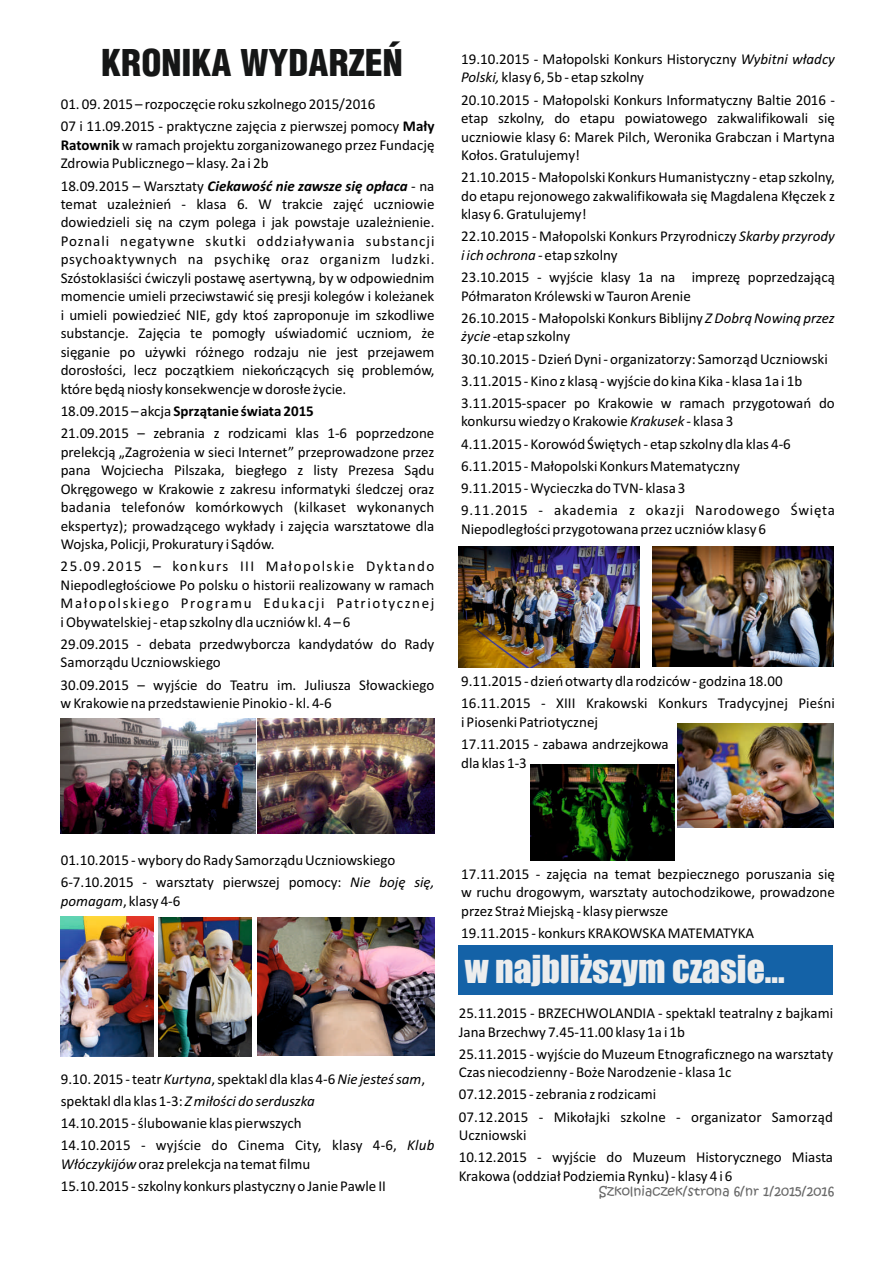
<style>
.page{position:relative;width:893px;height:1263px;background:#fff}
.page>*{position:absolute;margin:0;border:0;box-sizing:border-box;transform-origin:0 0}
.t1{font:900 36px "Switzerland Cond";color:#151616}
.t2{font:35.7px "Impact";color:#eceded}
.t3{font:15px/18.5px "Calibri";color:#000}
.t4{font:13.05px "Kristen ITC";color:#686868}
.s1{font-weight:700}
.s2{font-weight:700;font-style:italic}
.s3{font-style:italic}
</style>
<div class="page">
<div style="left:459px;top:945px;width:374px;height:49px;background:#1462a7"></div>
<img style="left:258px;top:719px;width:176px;height:115px">
<img style="left:61px;top:719px;width:195px;height:115px">
<img style="left:653px;top:546px;width:180px;height:121px">
<img style="left:459px;top:546px;width:180px;height:121px">
<img style="left:60px;top:916px;width:93px;height:140px">
<img style="left:158px;top:917px;width:93px;height:139px">
<img style="left:257px;top:917px;width:177px;height:139px">
<img style="left:530px;top:764px;width:144px;height:96px">
<img style="left:677px;top:724px;width:156px;height:103px">
<h1 class="t1" style="left:101px;top:43px;width:303px">KRONIKA WYDARZEŃ</h1>
<p class="t3" style="left:61px;top:94px;width:375px;line-height:22.2px">01. 09. 2015 – rozpoczęcie roku szkolnego 2015/2016<br>07 i 11.09.2015 - praktyczne zajęcia z pierwszej pomocy <span class="s1">Mały</span></p>
<p class="t3" style="left:61px;top:137px;width:375px"><span class="s1">Ratownik</span> w ramach projektu zorganizowanego przez Fundację<br>Zdrowia Publicznego – klasy. 2a i 2b</p>
<p class="t3" style="left:61px;top:178px;width:375px;text-align:justify">18.09.2015 – Warsztaty <span class="s2">Ciekawość nie zawsze się opłaca</span> - na temat uzależnień - klasa 6. W trakcie zajęć uczniowie dowiedzieli się na czym polega i jak powstaje uzależnienie.<br>Poznali negatywne skutki oddziaływania substancji psychoaktywnych na psychikę oraz organizm ludzki.<br>Szóstoklasiści ćwiczyli postawę asertywną, by w odpowiednim momencie umieli przeciwstawić się presji kolegów i koleżanek i umieli powiedzieć NIE, gdy ktoś zaproponuje im szkodliwe substancje. Zajęcia te pomogły uświadomić uczniom, że sięganie po używki różnego rodzaju nie jest przejawem dorosłości, lecz początkiem niekończących się problemów, które będą niosły konsekwencje w dorosłe życie.</p>
<p class="t3" style="left:61px;top:401px;width:375px;line-height:22.2px">18.09.2015 – akcja <span class="s1">Sprzątanie świata 2015<br></span>21.09.2015 – zebrania z rodzicami klas 1-6 poprzedzone</p>
<p class="t3" style="left:61px;top:444px;width:375px;text-align:justify">prelekcją „Zagrożenia w sieci Internet” przeprowadzone przez pana Wojciecha Pilszaka, biegłego z listy Prezesa Sądu Okręgowego w Krakowie z zakresu informatyki śledczej oraz badania telefonów komórkowych (kilkaset wykonanych ekspertyz); prowadzącego wykłady i zajęcia warsztatowe dla Wojska, Policji, Prokuratury i Sądów.</p>
<p class="t3" style="left:61px;top:558px;width:375px;text-align:justify">25.09.2015 – konkurs III Małopolskie Dyktando Niepodległościowe Po polsku o historii realizowany w ramach Małopolskiego Programu Edukacji Patriotycznej iObywatelskiej - etap szkolny dla uczniów kl. 4 – 6</p>
<p class="t3" style="left:61px;top:636px;width:375px">29.09.2015 - debata przedwyborcza kandydatów do Rady<br>Samorządu Uczniowskiego</p>
<p class="t3" style="left:61px;top:677px;width:375px">30.09.2015 – wyjście do Teatru im. Juliusza Słowackiego wKrakowie na przedstawienie Pinokio - kl. 4-6</p>
<p class="t3" style="left:461px;top:51px;width:375px">19.10.2015 - Małopolski Konkurs Historyczny <span class="s3">Wybitni władcy<br>Polski,</span> klasy 6, 5b - etap szkolny</p>
<p class="t3" style="left:461px;top:92px;width:375px;text-align:justify">20.10.2015 - Małopolski Konkurs Informatyczny Baltie 2016 - etap szkolny, do etapu powiatowego zakwalifikowali się uczniowie klasy 6: Marek Pilch, Weronika Grabczan i Martyna Kołos. Gratulujemy!</p>
<p class="t3" style="left:461px;top:169px;width:375px;text-align:justify">21.10.2015 - Małopolski Konkurs Humanistyczny - etap szkolny, do etapu rejonowego zakwalifikowała się Magdalena Kłęczek z klasy 6. Gratulujemy!</p>
<p class="t3" style="left:461px;top:228px;width:375px">22.10.2015 - Małopolski Konkurs Przyrodniczy <span class="s3">Skarby przyrody i ich ochrona</span> - etap szkolny</p>
<p class="t3" style="left:461px;top:269px;width:375px">23.10.2015 - wyjście klasy 1a na imprezę poprzedzającą<br>Półmaraton Królewski w Tauron Arenie</p>
<p class="t3" style="left:461px;top:310px;width:375px">26.10.2015 - Małopolski Konkurs Biblijny <span class="s3">Z Dobrą Nowiną przez życie</span> -etap szkolny</p>
<p class="t3" style="left:461px;top:349px;width:375px;line-height:22.2px">30.10.2015 - Dzień Dyni - organizatorzy: Samorząd Uczniowski<br>3.11.2015 - Kino z klasą - wyjście do kina Kika - klasa 1a i 1b<br>3.11.2015-spacer po Krakowie w ramach przygotowań do</p>
<p class="t3" style="left:461px;top:412px;width:375px;line-height:22.2px">konkursu wiedzy o Krakowie <span class="s3">Krakusek</span> - klasa 3<br>4.11.2015 - Korowód Świętych - etap szkolny dla klas 4-6<br>6.11.2015 - Małopolski Konkurs Matematyczny<br>9.11.2015 - Wycieczka do TVN- klasa 3<br>9.11.2015 - akademia z okazji Narodowego Święta</p>
<p class="t3" style="left:461px;top:521px;width:306px">Niepodległości przygotowana przez uczniów klasy 6</p>
<p class="t3" style="left:461px;top:671px;width:375px;line-height:22.2px">9.11.2015 - dzień otwarty dla rodziców - godzina 18.00<br>16.11.2015 - XIII Krakowski Konkurs Tradycyjnej Pieśni</p>
<p class="t3" style="left:461px;top:712px;width:209px;line-height:22.2px">i Piosenki Patriotycznej<br>17.11.2015 - zabawa andrzejkowa</p>
<p class="t3" style="left:461px;top:755px;width:67px">dla klas 1-3</p>
<p class="t3" style="left:61px;top:850px;width:375px;line-height:22.2px">01.10.2015 - wybory do Rady Samorządu Uczniowskiego<br>6-7.10.2015 - warsztaty pierwszej pomocy: <span class="s3">Nie boję się,</span></p>
<p class="t3" style="left:61px;top:893px;width:121px"><span class="s3">pomagam</span>, klasy 4-6</p>
<p class="t3" style="left:61px;top:1069px;width:375px;line-height:22.2px">9.10. 2015 - teatr <span class="s3">Kurtyna</span>, spektakl dla klas 4-6 <span class="s3">Nie jesteś sam</span>, spektakl dla klas 1-3: <span class="s3">Z miłości do serduszka<br></span>14.10.2015 - ślubowanie klas pierwszych<br>14.10.2015 - wyjście do Cinema City, klasy 4-6, <span class="s3">Klub</span></p>
<p class="t3" style="left:61px;top:1154px;width:327px;line-height:22.2px"><span class="s3">Włóczykijów</span>oraz prelekcja na temat filmu<br>15.10.2015 - szkolny konkurs plastyczny o Janie Pawle II</p>
<p class="t3" style="left:461px;top:866px;width:375px;text-align:justify">17.11.2015 - zajęcia na temat bezpiecznego poruszania się w ruchu drogowym, warsztaty autochodzikowe, prowadzone przez Straż Miejską - klasy pierwsze</p>
<p class="t3" style="left:461px;top:925px;width:295px">19.11.2015 - konkurs KRAKOWSKA MATEMATYKA</p>
<h2 class="t2" style="left:465px;top:954px;width:321px">w najbliższym czasie...</h2>
<p class="t3" style="left:459px;top:1005px;width:376px">25.11.2015 - BRZECHWOLANDIA - spektakl teatralny z bajkami<br>Jana Brzechwy 7.45-11.00 klasy 1a i 1b</p>
<p class="t3" style="left:459px;top:1046px;width:376px">25.11.2015 - wyjście do Muzeum Etnograficznego na warsztaty<br>Czas niecodzienny - Boże Narodzenie - klasa 1c</p>
<p class="t3" style="left:459px;top:1084px;width:376px;line-height:22.2px">07.12.2015 - zebrania z rodzicami<br>07.12.2015 - Mikołajki szkolne - organizator Samorząd</p>
<p class="t3" style="left:459px;top:1125px;width:376px;line-height:22.2px">Uczniowski<br>10.12.2015 - wyjście do Muzeum Historycznego Miasta</p>
<p class="t3" style="left:459px;top:1168px;width:275px">Krakowa (oddział Podziemia Rynku) - klasy 4 i 6</p>
<p class="t4" style="left:599px;top:1182px;width:237px">SZKOLNIACZEK/STRONA 6/NR 1/2015/2016</p>
</div>
